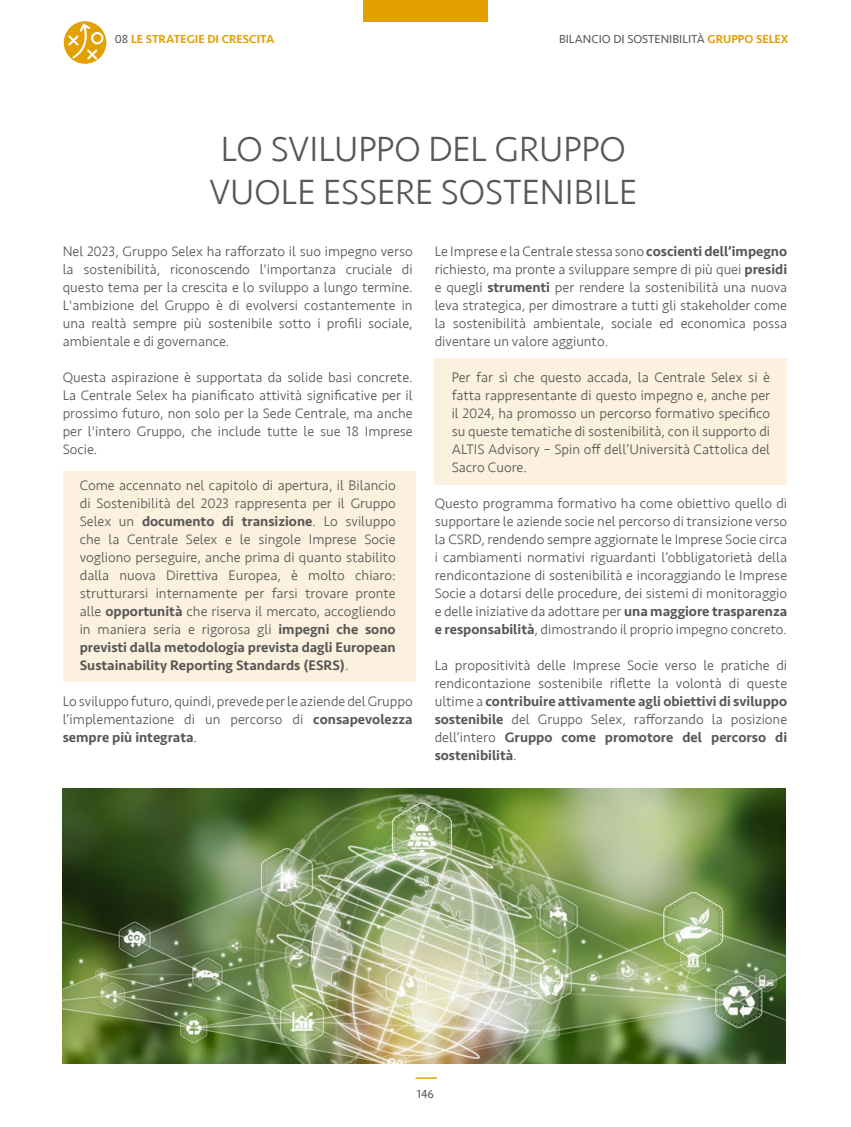
<style>
.page{position:relative;width:851px;height:1127px;background:#fff}
.page>*{position:absolute;margin:0;border:0;box-sizing:border-box;transform-origin:0 0}
.t1{font:300 36px/43.2px "Seravek";color:#575756;text-align:center}
.t2{font:300 14.25px/18px "Seravek";color:#575756;text-align:justify}
.t3{font:12px "Seravek";color:#575756}
.t4{font:500 12px "Seravek";color:#e2a100}
.s1{font-weight:400;color:#575756}
.s2{font-weight:500;color:#e2a100}
.s3{font-weight:500}
</style>
<div class="page">
<div style="left:363px;top:0;width:125px;height:21px;background:#e2a100"></div>
<hr style="left:415px;top:1077px;width:22px;height:2px;background:#e2a100">
<svg style="left:64px;top:21px;width:42px;height:43px"></svg>
<svg style="left:68px;top:24px;width:35px;height:36px"></svg>
<div style="left:434px;top:359px;width:353px;height:126px;background:#fcf0de"></div>
<img style="left:62px;top:788px;width:722px;height:275px">
<div style="left:63px;top:471px;width:352px;height:211px;background:#fcf0de"></div>
<p class="t4" style="left:115px;top:31px;width:161px"><span class="s1">08</span> LE STRATEGIE DI CRESCITA</p>
<p class="t3" style="left:559px;top:29px;width:231px">BILANCIO DI SOSTENIBILITÀ <span class="s2">GRUPPO SELEX</span></p>
<h1 class="t1" style="left:209px;top:128px;width:429px">LO SVILUPPO DEL GRUPPO<br>VUOLE ESSERE SOSTENIBILE</h1>
<p class="t2" style="left:63px;top:242px;width:351px">Nel 2023, Gruppo Selex ha rafforzato il suo impegno verso la sostenibilità, riconoscendo l'importanza cruciale di questo tema per la crescita e lo sviluppo a lungo termine.<br>L'ambizione del Gruppo è di evolversi costantemente in una realtà sempre più sostenibile sotto i profili sociale, ambientale e di governance.</p>
<p class="t2" style="left:63px;top:368px;width:351px">Questa aspirazione è supportata da solide basi concrete.<br>La Centrale Selex ha pianificato attività significative per il prossimo futuro, non solo per la Sede Centrale, ma anche per l'intero Gruppo, che include tutte le sue 18 Imprese Socie.</p>
<p class="t2" style="left:80px;top:476px;width:317px">Come accennato nel capitolo di apertura, il Bilancio di Sostenibilità del 2023 rappresenta per il Gruppo Selex un <span class="s3">documento di transizione</span>. Lo sviluppo che la Centrale Selex e le singole Imprese Socie vogliono perseguire, anche prima di quanto stabilito dalla nuova Direttiva Europea, è molto chiaro: strutturarsi internamente per farsi trovare pronte alle <span class="s3">opportunità</span> che riserva il mercato, accogliendo in maniera seria e rigorosa gli <span class="s3">impegni che sono previsti dalla metodologia prevista dagli European Sustainability Reporting Standards (ESRS)</span>.</p>
<p class="t2" style="left:63px;top:692px;width:351px">Lo sviluppo futuro, quindi, prevede per le aziende del Gruppo l’implementazione di un percorso di <span class="s3">consapevolezza sempre più integrata</span>.</p>
<p class="t2" style="left:434px;top:242px;width:354px">Le Imprese e la Centrale stessa sono <span class="s3">coscienti dell’impegno </span>richiesto, ma pronte a sviluppare sempre di più quei <span class="s3">presidi </span>e quegli <span class="s3">strumenti</span> per rendere la sostenibilità una nuova leva strategica, per dimostrare a tutti gli stakeholder come la sostenibilità ambientale, sociale ed economica possa diventare un valore aggiunto.</p>
<p class="t2" style="left:451px;top:368px;width:320px">Per far sì che questo accada, la Centrale Selex si è fatta rappresentante di questo impegno e, anche per il 2024, ha promosso un percorso formativo specifico su queste tematiche di sostenibilità, con il supporto di ALTIS Advisory – Spin off dell’Università Cattolica del Sacro Cuore.</p>
<p class="t2" style="left:434px;top:494px;width:354px">Questo programma formativo ha come obiettivo quello di supportare le aziende socie nel percorso di transizione verso la CSRD, rendendo sempre aggiornate le Imprese Socie circa i cambiamenti normativi riguardanti l’obbligatorietà della rendicontazione di sostenibilità e incoraggiando le Imprese Socie a dotarsi delle procedure, dei sistemi di monitoraggio e delle iniziative da adottare per <span class="s3">una maggiore trasparenza e responsabilità</span>, dimostrando il proprio impegno concreto.</p>
<p class="t2" style="left:434px;top:656px;width:354px">La propositività delle Imprese Socie verso le pratiche di rendicontazione sostenibile riflette la volontà di queste ultime a <span class="s3">contribuire attivamente agli obiettivi di sviluppo sostenibile</span> del Gruppo Selex, rafforzando la posizione dell’intero <span class="s3">Gruppo come promotore del percorso di sostenibilità</span>.</p>
<p class="t3" style="left:417px;top:1084px;width:19px">146</p>
</div>
